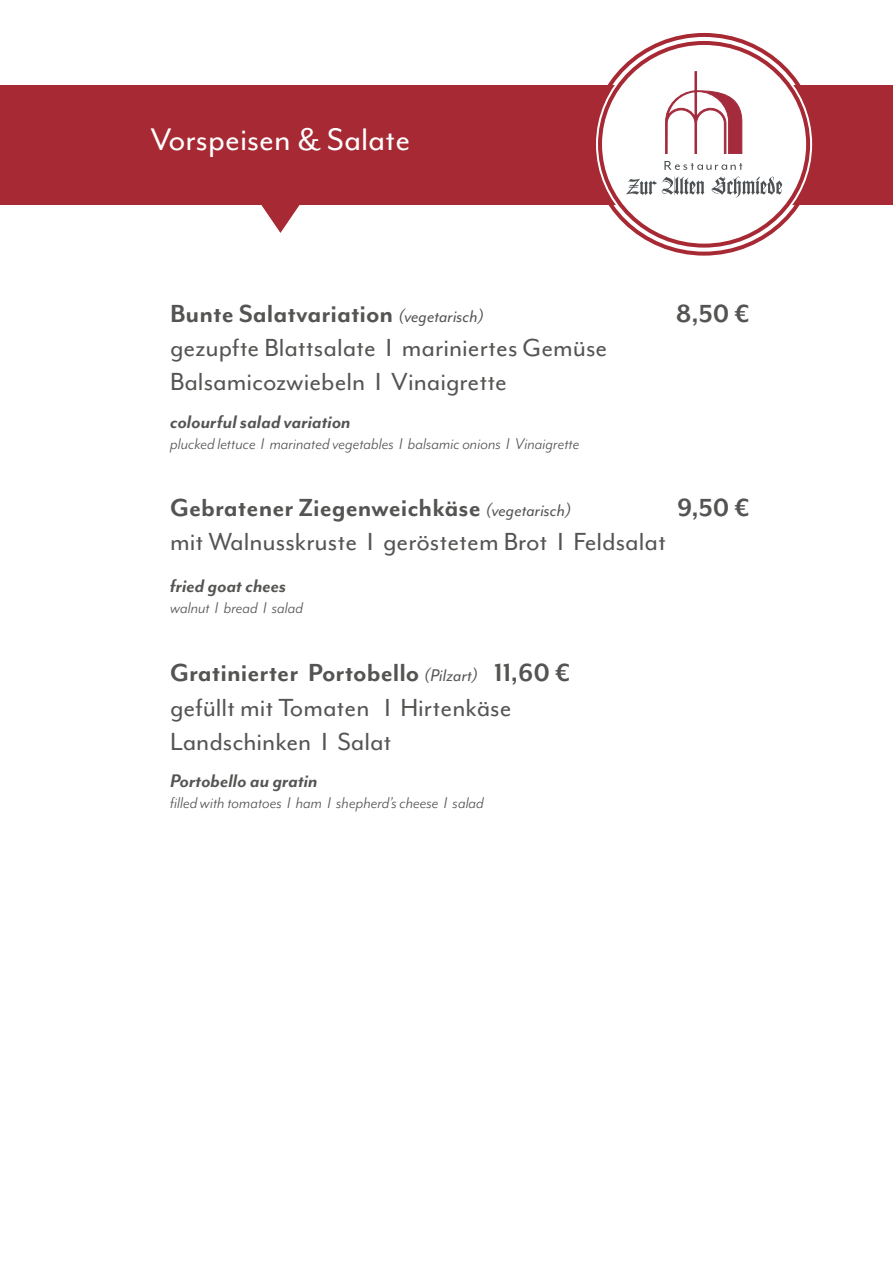
<style>
.page{position:relative;width:893px;height:1263px;background:#fff}
.page>*{position:absolute;margin:0;border:0;box-sizing:border-box;transform-origin:0 0}
.t1{font:36px "Mr Eaves Mod OT";color:#fff}
.t2{font:28.5px/34.2px "Mr Eaves Mod OT";color:#545453}
.t3{font:700 28.5px "Mr Eaves Mod OT";color:#545453}
.t4{font:italic 700 21px "Mr Eaves Mod OT";color:#545453}
.t5{font:italic 18px "Mr Eaves Mod OT";color:#545453}
.s1{font-weight:400;font-style:italic;font-size:19.5px}
.s2{font-weight:700}
.s3{font-style:italic;font-size:19.5px}
</style>
<div class="page">
<div style="left:0;top:85px;width:893px;height:119px;background:#a62934"></div>
<svg style="left:241px;top:204px;width:79px;height:29px"></svg>
<div style="left:596px;top:39px;width:216px;height:211px;background:#fff;border-radius:50%"></div>
<svg style="left:665px;top:71px;width:78px;height:83px"></svg>
<svg style="left:626px;top:161px;width:156px;height:37px"></svg>
<p class="t1" style="left:151px;top:120px;width:261px">Vorspeisen &amp; Salate</p>
<p class="t3" style="left:170px;top:298px;width:315px">Bunte Salatvariation <span class="s1">(vegetarisch)</span></p>
<p class="t3" style="left:676px;top:298px;width:75px">8,50 €</p>
<p class="t2" style="left:170px;top:331px;width:439px">gezupfte Blattsalate I mariniertes Gemüse<br>Balsamicozwiebeln I Vinaigrette</p>
<p class="t4" style="left:170px;top:410px;width:182px">colourful salad variation</p>
<p class="t5" style="left:170px;top:433px;width:411px">plucked lettuce I marinated vegetables I balsamic onions I Vinaigrette</p>
<p class="t3" style="left:170px;top:492px;width:403px">Gebratener Ziegenweichkäse <span class="s1">(vegetarisch)</span></p>
<p class="t3" style="left:677px;top:492px;width:74px">9,50 €</p>
<p class="t2" style="left:170px;top:525px;width:497px">mit Walnusskruste I geröstetem Brot I Feldsalat</p>
<p class="t4" style="left:170px;top:574px;width:118px">fried goat chees</p>
<p class="t5" style="left:170px;top:598px;width:135px">walnut I bread I salad</p>
<p class="t2" style="left:170px;top:656px;width:402px"><span class="s2">Gratinierter Portobello</span> <span class="s3">(Pilzart)</span> <span class="s2">11,60 € </span>gefüllt mit Tomaten I Hirtenkäse<br>Landschinken I Salat</p>
<p class="t4" style="left:170px;top:770px;width:149px">Portobello au gratin</p>
<p class="t5" style="left:170px;top:793px;width:315px">filled with tomatoes I ham I shepherd’s cheese I salad</p>
</div>
